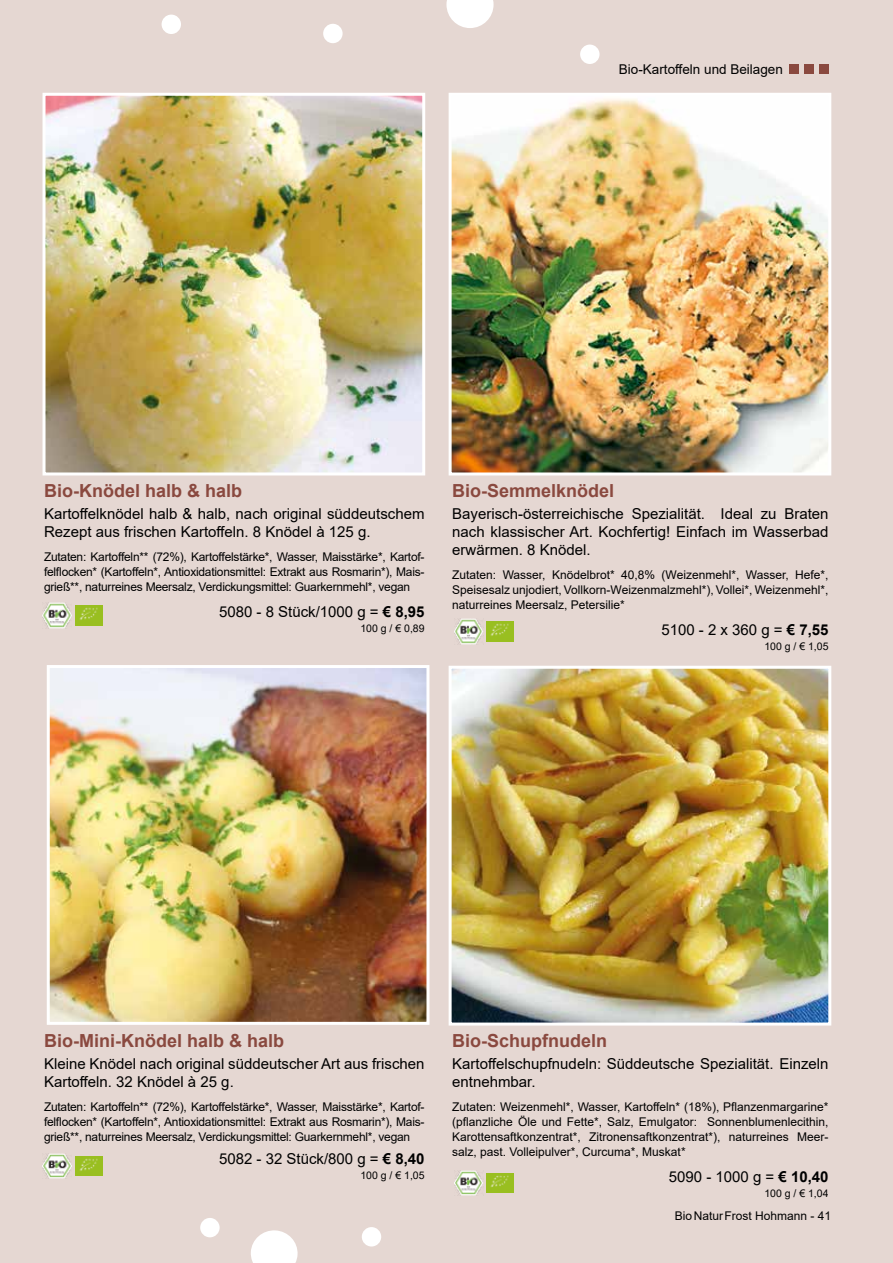
<style>
.page{position:relative;width:893px;height:1263px;background:#e5d7d2}
.page>*{position:absolute;margin:0;border:0;box-sizing:border-box;transform-origin:0 0}
.t1{font:700 18px "Arial";color:#8a493f}
.t2{font:15px/18px "Arial";color:#000}
.t3{font:13.5px "Arial";color:#000}
.t4{font:12px/15px "Arial";color:#000;text-align:justify}
.t5{font:10.5px "Arial";color:#000}
.s1{font-weight:700}
</style>
<div class="page">
<div style="left:162px;top:15px;width:19px;height:19px;background:#fff;border-radius:50%"></div>
<img style="left:47px;top:97px;width:374px;height:374px">
<div style="left:43px;top:93px;width:382px;height:382px;border:3px solid #fff"></div>
<img style="left:453px;top:97px;width:374px;height:374px">
<div style="left:449px;top:93px;width:382px;height:382px;border:3px solid #fff"></div>
<img style="left:75px;top:606px;width:27px;height:20px">
<img style="left:43px;top:603px;width:29px;height:26px">
<img style="left:487px;top:621px;width:26px;height:20px">
<img style="left:454px;top:618px;width:29px;height:26px">
<div style="left:789px;top:64px;width:10px;height:10px;background:#8a493f"></div>
<div style="left:804px;top:64px;width:10px;height:10px;background:#8a493f"></div>
<div style="left:819px;top:64px;width:10px;height:10px;background:#8a493f"></div>
<div style="left:580px;top:45px;width:19px;height:19px;background:#fff;border-radius:50%"></div>
<div style="left:323px;top:24px;width:20px;height:19px;background:#fff;border-radius:50%"></div>
<svg style="left:446px;top:0;width:48px;height:28px"></svg>
<img style="left:51px;top:669px;width:374px;height:352px">
<div style="left:47px;top:665px;width:382px;height:360px;border:3px solid #fff"></div>
<img style="left:453px;top:670px;width:374px;height:351px">
<div style="left:449px;top:666px;width:382px;height:359px;border:3px solid #fff"></div>
<img style="left:75px;top:1156px;width:27px;height:20px">
<img style="left:43px;top:1153px;width:29px;height:26px">
<img style="left:487px;top:1173px;width:26px;height:20px">
<img style="left:454px;top:1170px;width:29px;height:26px">
<div style="left:200px;top:1218px;width:20px;height:19px;background:#fff;border-radius:50%"></div>
<div style="left:362px;top:1227px;width:19px;height:19px;background:#fff;border-radius:50%"></div>
<svg style="left:251px;top:1230px;width:47px;height:33px"></svg>
<p class="t3" style="left:619px;top:60px;width:166px">Bio-Kartoffeln und Beilagen</p>
<h1 class="t1" style="left:44px;top:478px;width:200px">Bio-Knödel halb &amp; halb</h1>
<p class="t2" style="left:44px;top:505px;width:382px">Kartoffelknödel halb &amp; halb, nach original süddeutschem<br>Rezept aus frischen Kartoffeln. 8 Knödel à 125 g.</p>
<p class="t4" style="left:44px;top:549px;width:382px">Zutaten: Kartoffeln** (72%), Kartoffelstärke*, Wasser, Maisstärke*, Kartof&shy;felflocken* (Kartoffeln*, Antioxidationsmittel: Extrakt aus Rosmarin*), Mais&shy;grieß**, naturreines Meersalz, Verdickungsmittel: Guarkernmehl*, vegan</p>
<p class="t2" style="left:219px;top:603px;width:207px">5080 - 8 Stück/1000 g = <span class="s1">€ 8,95</span></p>
<p class="t5" style="left:360px;top:621px;width:66px">100 g / € 0,89</p>
<h1 class="t1" style="left:452px;top:478px;width:164px">Bio-Semmelknödel</h1>
<p class="t2" style="left:452px;top:505px;width:378px;text-align:justify">Bayerisch-österreichische Spezialität. Ideal zu Braten nach klassischer Art. Kochfertig! Einfach im Wasserbad erwärmen. 8 Knödel.</p>
<p class="t4" style="left:452px;top:567px;width:378px">Zutaten: Wasser, Knödelbrot* 40,8% (Weizenmehl*, Wasser, Hefe*, Speisesalz unjodiert, Vollkorn-Weizenmalzmehl*), Vollei*, Weizenmehl*, naturreines Meersalz, Petersilie*</p>
<p class="t2" style="left:661px;top:621px;width:169px">5100 - 2 x 360 g = <span class="s1">€ 7,55</span></p>
<p class="t5" style="left:764px;top:639px;width:66px">100 g / € 1,05</p>
<h1 class="t1" style="left:44px;top:1028px;width:242px">Bio-Mini-Knödel halb &amp; halb</h1>
<p class="t2" style="left:44px;top:1055px;width:382px">Kleine Knödel nach original süddeutscher Art aus frischen<br>Kartoffeln. 32 Knödel à 25 g.</p>
<p class="t4" style="left:44px;top:1099px;width:382px">Zutaten: Kartoffeln** (72%), Kartoffelstärke*, Wasser, Maisstärke*, Kartof&shy;felflocken* (Kartoffeln*, Antioxidationsmittel: Extrakt aus Rosmarin*), Mais&shy;grieß**, naturreines Meersalz, Verdickungsmittel: Guarkernmehl*, vegan</p>
<p class="t2" style="left:219px;top:1150px;width:207px">5082 - 32 Stück/800 g = <span class="s1">€ 8,40</span></p>
<p class="t5" style="left:360px;top:1168px;width:66px">100 g / € 1,05</p>
<h1 class="t1" style="left:452px;top:1028px;width:156px">Bio-Schupfnudeln</h1>
<p class="t2" style="left:452px;top:1055px;width:378px">Kartoffelschupfnudeln: Süddeutsche Spezialität. Einzeln entnehmbar.</p>
<p class="t4" style="left:452px;top:1099px;width:378px">Zutaten: Weizenmehl*, Wasser, Kartoffeln* (18%), Pflanzenmargarine* (pflanzliche Öle und Fette*, Salz, Emulgator: Sonnenblumenlecithin, Karottensaftkonzentrat*, Zitronensaftkonzentrat*), naturreines Meer&shy;salz, past. Volleipulver*, Curcuma*, Muskat*</p>
<p class="t2" style="left:669px;top:1168px;width:161px">5090 - 1000 g = <span class="s1">€ 10,40</span></p>
<p class="t5" style="left:764px;top:1186px;width:66px">100 g / € 1,04</p>
<p class="t4" style="left:675px;top:1209px;width:158px">BioNaturFrost Hohmann - 41</p>
</div>
